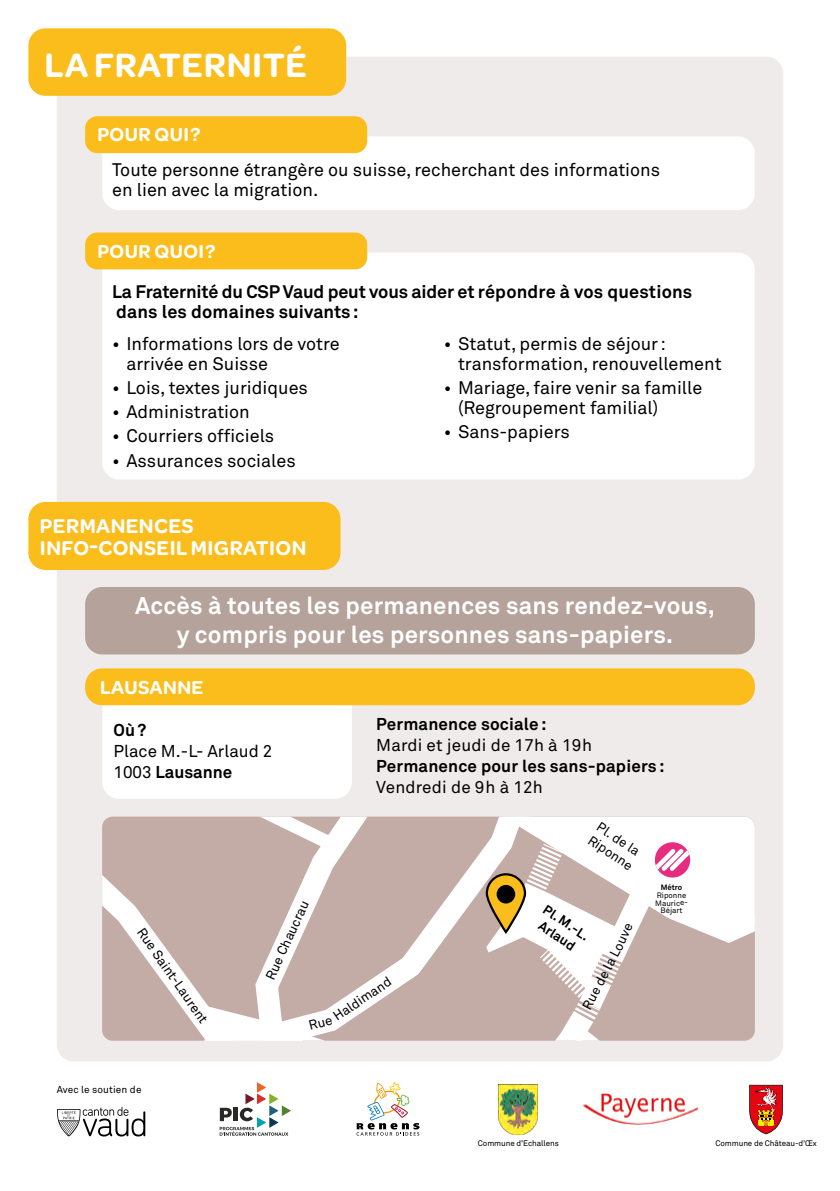
<style>
.page{position:relative;width:840px;height:1191px;background:#fff}
.page>*{position:absolute;margin:0;border:0;box-sizing:border-box;transform-origin:0 0}
.t1{font:600 36px "Omnes";letter-spacing:.02em;color:#fff}
.t2{font:700 24px "Akkurat";letter-spacing:.01em;color:#fff}
.t3{font:600 21.2px/22px "Omnes";letter-spacing:.02em;color:#fff}
.t4{font:600 20px "Omnes";letter-spacing:.02em;color:#fff}
.t5{font:18px/20px "Akkurat";color:#000}
.t6{font:700 18px/20px "Akkurat";color:#000}
.t7{font:700 17px "Akkurat";letter-spacing:.01em;color:#000}
.t8{font:17px "Akkurat";letter-spacing:.01em;color:#000}
.t9{font:13.4px/16px "Akkurat";color:#000}
.t10{font:700 13.4px/16px "Akkurat";color:#000;text-align:center}
.titres_petits{font:10px "Akkurat";letter-spacing:.01em;color:#000}
.titres_petits-2{font:8px "Akkurat";letter-spacing:-.01em;color:#000}
.t11{font:7.8px/7.8px "Akkurat";color:#000;text-align:center}
.t12{font:700 7.8px "Akkurat";letter-spacing:-.005em;color:#000}
.s1{font-weight:400}
</style>
<div class="page">
<div style="left:57px;top:57px;width:725px;height:1004px;background:#efebea;border-radius:17px"></div>
<div style="left:102px;top:136px;width:652px;height:74px;background:#fff;border-radius:17px"></div>
<div style="left:85px;top:116px;width:282px;height:37px;background:#fbbd1b;border-radius:12px"></div>
<div style="left:85px;top:587px;width:669px;height:67px;background:#b4a29b;border-radius:17px"></div>
<div style="left:102px;top:691px;width:249px;height:108px;background:#fff;border-radius:17px"></div>
<div style="left:85px;top:668px;width:669px;height:37px;background:#fbbd1b;border-radius:17px"></div>
<div style="left:28px;top:502px;width:312px;height:68px;background:#fbbd1b;border-radius:17px"></div>
<div style="left:102px;top:253px;width:652px;height:226px;background:#fff;border-radius:17px"></div>
<div style="left:85px;top:232px;width:282px;height:37px;background:#fbbd1b;border-radius:12px"></div>
<div style="left:28px;top:28px;width:318px;height:68px;background:#fbbd1b;border-radius:17px"></div>
<svg style="left:325px;top:816px;width:160px;height:224px;background:#ccb8b3"></svg>
<svg style="left:102px;top:861px;width:223px;height:179px;background:#d0bcb8"></svg>
<svg style="left:378px;top:816px;width:375px;height:140px;background:#d2c0bb"></svg>
<svg style="left:205px;top:1005px;width:98px;height:35px;background:#f2eeec"></svg>
<svg style="left:102px;top:816px;width:246px;height:45px;background:#cdb9b4"></svg>
<svg style="left:485px;top:822px;width:269px;height:218px;background:#dfd1cf"></svg>
<svg style="left:486px;top:874px;width:38px;height:58px"></svg>
<div style="left:485px;top:873px;width:41px;height:60px;border:2px solid #000;border-radius:19px"></div>
<div style="left:496px;top:885px;width:19px;height:18px;background:#000;border-radius:50%"></div>
<svg style="left:356px;top:1082px;width:63px;height:53px"></svg>
<svg style="left:57px;top:1107px;width:88px;height:29px"></svg>
<svg style="left:219px;top:1082px;width:72px;height:53px"></svg>
<img style="left:583px;top:1093px;width:114px;height:32px">
<svg style="left:749px;top:1084px;width:33px;height:50px;background:#d24f3f"></svg>
<img style="left:498px;top:1084px;width:39px;height:50px">
<svg style="left:309px;top:1017px;width:23px;height:13px"></svg>
<p class="t1" style="left:45px;top:40px;width:264px">LA FRATERNITÉ</p>
<p class="t4" style="left:97px;top:121px;width:104px">POUR QUI ?</p>
<p class="t5" style="left:112px;top:159px;width:549px">Toute personne étrangère ou suisse, recherchant des informations</p>
<p class="t5" style="left:112px;top:179px;width:207px">en lien avec la migration.</p>
<p class="t4" style="left:97px;top:237px;width:120px">POUR QUOI ?</p>
<p class="t6" style="left:112px;top:281px;width:581px">La Fraternité du CSP Vaud peut vous aider et répondre à vos questions dans les domaines suivants:</p>
<p class="t5" style="left:126px;top:333px;width:215px;text-indent:-14px">• Informations lors de votre arrivée en Suisse</p>
<p class="t5" style="left:112px;top:377px;width:197px">• Lois, textes juridiques</p>
<p class="t5" style="left:112px;top:401px;width:139px">• Administration</p>
<p class="t5" style="left:112px;top:426px;width:163px">• Courriers officiels</p>
<p class="t5" style="left:112px;top:450px;width:185px">• Assurances sociales</p>
<p class="t3" style="left:40px;top:514px;width:268px">PERMANENCES<br>INFO-CONSEIL MIGRATION</p>
<p class="t5" style="left:457px;top:333px;width:265px;text-indent:-14px">• Statut, permis de séjour: transformation, renouvellement</p>
<p class="t5" style="left:457px;top:377px;width:245px;text-indent:-14px">• Mariage, faire venir sa famille (Regroupement familial)</p>
<p class="t5" style="left:443px;top:421px;width:127px">• Sans-papiers</p>
<p class="t2" style="left:135px;top:591px;width:580px">Accès à toutes les permanences sans rendez-vous,</p>
<p class="t2" style="left:177px;top:619px;width:497px">y compris pour les personnes sans-papiers.</p>
<p class="t4" style="left:100px;top:673px;width:105px">LAUSANNE</p>
<p class="t7" style="left:113px;top:719px;width:34px">Où?</p>
<p class="t8" style="left:113px;top:740px;width:160px">Place M.-L- Arlaud 2</p>
<p class="t7" style="left:113px;top:761px;width:120px"><span class="s1">1003</span> Lausanne</p>
<p class="t9" style="left:147px;top:924px;width:114px;rotate:55deg">Rue Saint-Laurent</p>
<p class="t9" style="left:261px;top:975px;width:87px;rotate:-65deg">Rue Chaucrau</p>
<p class="t7" style="left:376px;top:713px;width:172px">Permanence sociale :</p>
<p class="t8" style="left:376px;top:734px;width:217px">Mardi et jeudi de 17h à 19h</p>
<p class="t7" style="left:376px;top:755px;width:290px">Permanence pour les sans-papiers :</p>
<p class="t8" style="left:376px;top:776px;width:168px">Vendredi de 9h à 12h</p>
<p class="t9" style="left:329px;top:1010px;width:69px;rotate:-34deg">Haldimand</p>
<p class="t9" style="left:602px;top:818px;width:52px;rotate:34deg">Pl. de la<br>Riponne</p>
<p class="t10" style="left:548px;top:901px;width:53px;rotate:34deg">Pl. M.-L.<br>Arlaud</p>
<p class="t9" style="left:609px;top:946px;width:30px;rotate:-65deg">ouve</p>
<p class="t9" style="left:578px;top:1005px;width:68px;rotate:-63deg">Rue de la L</p>
<p class="t12" style="left:660px;top:882px;width:23px">Métro</p>
<p class="t11" style="left:655px;top:891px;width:34px">Riponne<br>Maurice-<br>Béjart</p>
<p class="titres_petits" style="left:57px;top:1083px;width:86px">Avec le soutien de</p>
<p class="titres_petits-2" style="left:477px;top:1138px;width:82px">Commune d’Echallens</p>
<p class="titres_petits-2" style="left:715px;top:1138px;width:103px">Commune de Château-d’Œx</p>
</div>
